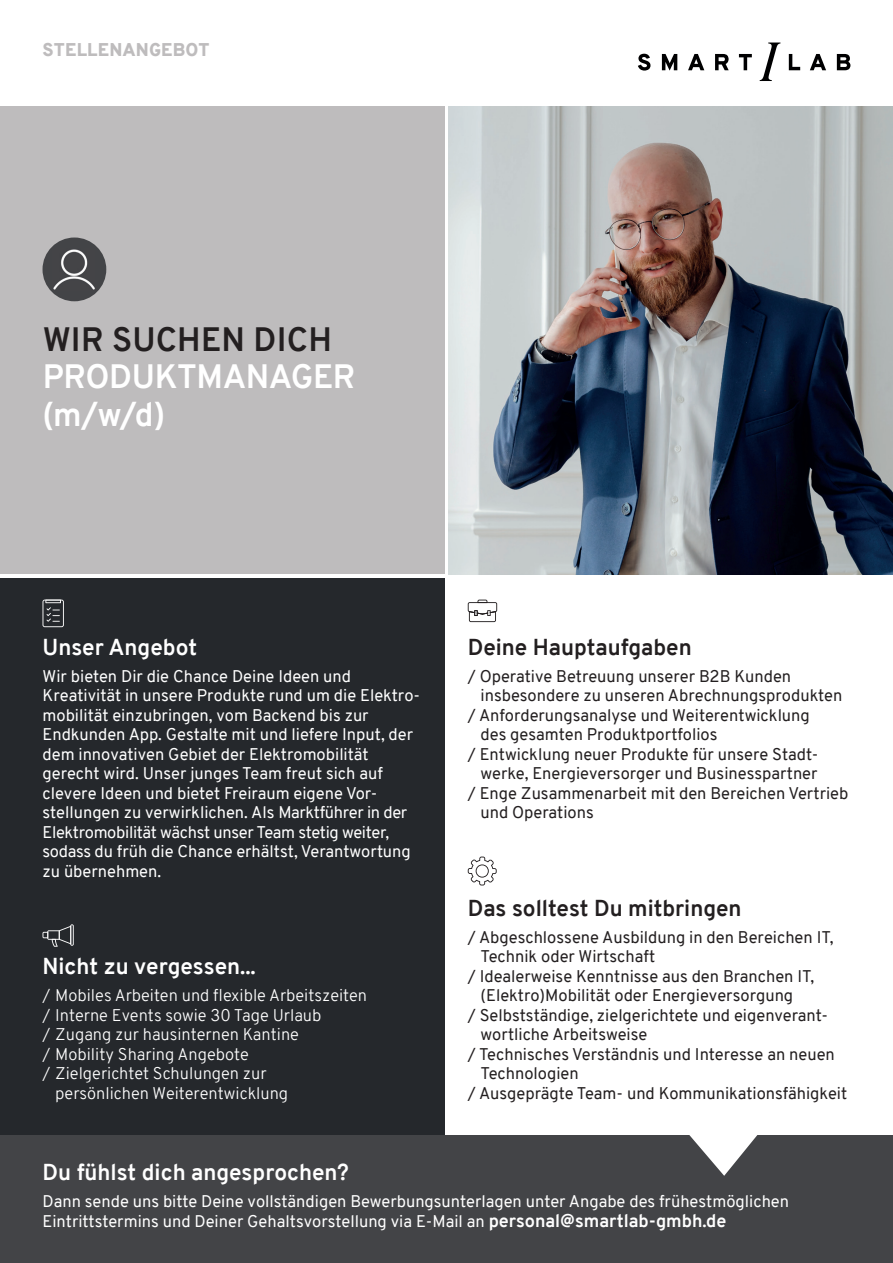
<style>
.page{position:relative;width:893px;height:1263px;background:#fff}
.page>*{position:absolute;margin:0;border:0;box-sizing:border-box;transform-origin:0 0}
.t1{font:700 33px/37.5px "Overpass";letter-spacing:-.015em;color:#fff}
.t2{font:700 33px "Overpass";letter-spacing:.005em;color:#231f20}
.t3{font:700 22.5px "Overpass";color:#fff}
.t4{font:700 22.5px "Overpass";color:#231f20}
.t5{font:900 18px "Overpass";letter-spacing:.01em;color:#bebcbd}
.t6{font:16.5px/19.5px "Overpass";color:#fff}
.t7{font:16.5px "Overpass";color:#231f20}
.t8{font:300 16.5px "Overpass";color:#fff}
.s1{font-weight:700;font-size:18px}
</style>
<div class="page">
<div style="left:0;top:106px;width:444px;height:468px;background:#bebcbd"></div>
<img style="left:449px;top:106px;width:444px;height:468px">
<svg style="left:638px;top:54px;width:12px;height:17px"></svg>
<svg style="left:662px;top:54px;width:15px;height:17px"></svg>
<svg style="left:688px;top:54px;width:16px;height:16px"></svg>
<svg style="left:715px;top:54px;width:14px;height:16px"></svg>
<svg style="left:739px;top:54px;width:13px;height:16px"></svg>
<svg style="left:789px;top:54px;width:11px;height:16px"></svg>
<svg style="left:810px;top:54px;width:16px;height:16px"></svg>
<svg style="left:837px;top:54px;width:13px;height:16px"></svg>
<svg style="left:760px;top:43px;width:20px;height:38px"></svg>
<div style="left:0;top:578px;width:444px;height:685px;background:#25282c"></div>
<div style="left:43px;top:237px;width:63px;height:64px;background:#434447;border-radius:50%"></div>
<img style="left:53px;top:249px;width:42px;height:41px">
<div style="left:0;top:1135px;width:893px;height:128px;background:#434447"></div>
<svg style="left:689px;top:1135px;width:69px;height:41px"></svg>
<svg style="left:468px;top:600px;width:29px;height:22px"></svg>
<svg style="left:468px;top:856px;width:29px;height:29px"></svg>
<svg style="left:43px;top:600px;width:21px;height:27px"></svg>
<svg style="left:43px;top:926px;width:27px;height:21px"></svg>
<svg style="left:70px;top:924px;width:4px;height:22px"></svg>
<hr style="left:71px;top:925px;width:2px;height:20px;background:#fff">
<p class="t5" style="left:43px;top:37px;width:168px">STELLENANGEBOT</p>
<h1 class="t2" style="left:43px;top:316px;width:291px">WIR SUCHEN DICH</h1>
<h1 class="t1" style="left:43px;top:358px;width:314px">PRODUKTMANAGER (m/w/d)</h1>
<h2 class="t3" style="left:43px;top:631px;width:156px">Unser Angebot</h2>
<p class="t6" style="left:43px;top:666px;width:379px">Wir bieten Dir die Chance Deine Ideen und Kreativität in unsere Produkte rund um die Elektro&shy;mobilität einzubringen, vom Backend bis zur Endkunden App. Gestalte mit und liefere Input, der dem innovativen Gebiet der Elektromobilität gerecht wird. Unser junges Team freut sich auf clevere Ideen und bietet Freiraum eigene Vor&shy;stellungen zu verwirklichen. Als Marktführer in der Elektromobilität wächst unser Team stetig weiter, sodass du früh die Chance erhältst, Verantwortung zu übernehmen.</p>
<h2 class="t3" style="left:43px;top:950px;width:215px">Nicht zu vergessen...</h2>
<p class="t8" style="left:43px;top:984px;width:326px">/ Mobiles Arbeiten und flexible Arbeitszeiten</p>
<p class="t8" style="left:43px;top:1003px;width:280px">/ Interne Events sowie 30 Tage Urlaub</p>
<p class="t8" style="left:43px;top:1023px;width:258px">/ Zugang zur hausinternen Kantine</p>
<p class="t8" style="left:43px;top:1042px;width:208px">/ Mobility Sharing Angebote</p>
<p class="t8" style="left:43px;top:1062px;width:226px">/ Zielgerichtet Schulungen zur</p>
<p class="t8" style="left:55px;top:1081px;width:234px">persönlichen Weiterentwicklung</p>
<h2 class="t4" style="left:468px;top:631px;width:226px">Deine Hauptaufgaben</h2>
<p class="t7" style="left:468px;top:664px;width:325px">/ Operative Betreuung unserer B2B Kunden</p>
<p class="t7" style="left:480px;top:684px;width:363px">insbesondere zu unseren Abrechnungsprodukten</p>
<p class="t7" style="left:468px;top:703px;width:344px">/ Anforderungsanalyse und Weiterentwicklung</p>
<p class="t7" style="left:480px;top:723px;width:239px">des gesamten Produktportfolios</p>
<p class="t7" style="left:468px;top:742px;width:352px">/ Entwicklung neuer Produkte für unsere Stadt-</p>
<p class="t7" style="left:480px;top:762px;width:339px">werke, Energieversorger und Businesspartner</p>
<p class="t7" style="left:468px;top:781px;width:382px">/ Enge Zusammenarbeit mit den Bereichen Vertrieb</p>
<p class="t7" style="left:480px;top:801px;width:115px">und Operations</p>
<h2 class="t4" style="left:468px;top:892px;width:275px">Das solltest Du mitbringen</h2>
<p class="t7" style="left:468px;top:925px;width:367px">/ Abgeschlossene Ausbildung in den Bereichen IT,</p>
<p class="t7" style="left:480px;top:945px;width:176px">Technik oder Wirtschaft</p>
<p class="t7" style="left:468px;top:964px;width:348px">/ Idealerweise Kenntnisse aus den Branchen IT,</p>
<p class="t7" style="left:480px;top:984px;width:314px">(Elektro)Mobilität oder Energieversorgung</p>
<p class="t7" style="left:468px;top:1003px;width:362px">/ Selbstständige, zielgerichtete und eigenverant-</p>
<p class="t7" style="left:480px;top:1023px;width:168px">wortliche Arbeitsweise</p>
<p class="t7" style="left:468px;top:1042px;width:369px">/ Technisches Verständnis und Interesse an neuen</p>
<p class="t7" style="left:480px;top:1062px;width:100px">Technologien</p>
<p class="t7" style="left:468px;top:1081px;width:381px">/ Ausgeprägte Team- und Kommunikationsfähigkeit</p>
<h2 class="t3" style="left:43px;top:1156px;width:308px">Du fühlst dich angesprochen?</h2>
<p class="t6" style="left:43px;top:1192px;width:748px">Dann sende uns bitte Deine vollständigen Bewerbungsunterlagen unter Angabe des frühestmöglichen<br>Eintrittstermins und Deiner Gehaltsvorstellung via E-Mail an <span class="s1">personal@smartlab-gmbh.de</span></p>
<h2 class="t3" style="left:43px;top:1191px;width:264px">www.smartlab-gmbh.com</h2>
</div>
